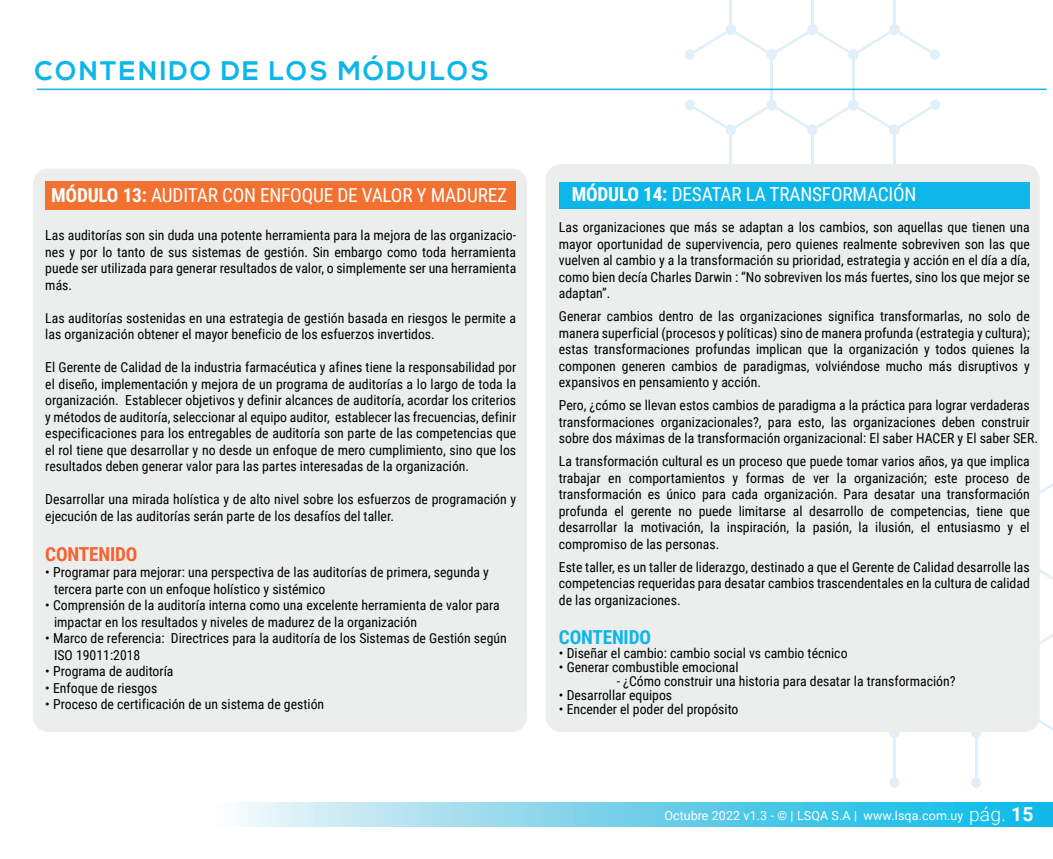
<style>
.page{position:relative;width:1053px;height:859px;background:#fff}
.page>*{position:absolute;margin:0;border:0;box-sizing:border-box;transform-origin:0 0}
.t1{font:700 26.75px "Nexa";letter-spacing:.085em;color:#0db6e8}
.t2{font:19.25px "Roboto Condensed";letter-spacing:-.01em;color:#fff}
.t3{font:700 19.25px "Roboto Condensed";letter-spacing:-.01em;color:#f26431}
.t4{font:700 19.25px "Roboto Condensed";letter-spacing:-.01em;color:#0db6e8}
.t5{font:13.75px/16.5px "Roboto Condensed";color:#000001;text-align:justify}
.t6{font:12.5px "Roboto";letter-spacing:.01em;color:#fff}
.s1{font-weight:700}
.s2{font-weight:300;font-size:19.25px}
.s3{font-weight:700;font-size:19.25px}
</style>
<div class="page">
<hr style="left:729px;top:0;width:2px;height:30px;background:#3397d3">
<hr style="left:770px;top:55px;width:2px;height:50px;background:#3397d3">
<hr style="left:729px;top:130px;width:2px;height:50px;background:#3397d3">
<hr style="left:811px;top:0;width:2px;height:30px;background:#3397d3">
<hr style="left:852px;top:55px;width:2px;height:50px;background:#3397d3">
<hr style="left:811px;top:130px;width:2px;height:50px;background:#3397d3">
<div style="left:889px;top:777px;width:10px;height:11px;background:#e0eff8;border-radius:50%"></div>
<svg style="left:685px;top:24px;width:255px;height:37px"></svg>
<hr style="left:893px;top:0;width:2px;height:30px;background:#3397d3">
<hr style="left:893px;top:130px;width:2px;height:50px;background:#3397d3">
<svg style="left:685px;top:99px;width:255px;height:37px"></svg>
<hr style="left:893px;top:732px;width:2px;height:51px;background:#3397d3">
<div style="left:971px;top:777px;width:10px;height:11px;background:#e0eff8;border-radius:50%"></div>
<svg style="left:1039px;top:551px;width:14px;height:37px"></svg>
<hr style="left:974px;top:732px;width:3px;height:51px;background:#3397d3">
<svg style="left:889px;top:701px;width:164px;height:37px"></svg>
<svg style="left:1039px;top:475px;width:14px;height:37px"></svg>
<svg style="left:1039px;top:626px;width:14px;height:37px"></svg>
<hr style="left:37px;top:89px;width:1009px;height:1px;background:#0db6e8">
<div style="left:33px;top:169px;width:494px;height:563px;background:#eceeed;border-radius:15px"></div>
<div style="left:45px;top:181px;width:470px;height:29px;background:#f37130"></div>
<div style="left:545px;top:164px;width:494px;height:568px;background:#eceeed;border-radius:15px"></div>
<div style="left:559px;top:182px;width:470px;height:27px;background:#0db6e8"></div>
<svg style="left:236px;top:803px;width:816px;height:24px;background:#73d2ec"></svg>
<h1 class="t1" style="left:35px;top:55px;width:455px">CONTENIDO DE LOS MÓDULOS</h1>
<h2 class="t2" style="left:51px;top:182px;width:457px"><span class="s1">MÓDULO 13:</span> AUDITAR CON ENFOQUE DE VALOR Y MADUREZ</h2>
<p class="t5" style="left:45px;top:227px;width:472px">Las auditorías son sin duda una potente herramienta para la mejora de las organizacio&shy;nes y por lo tanto de sus sistemas de gestión. Sin embargo como toda herramienta puede ser utilizada para generar resultados de valor, o simplemente ser una herramienta más.</p>
<p class="t5" style="left:45px;top:309px;width:472px">Las auditorías sostenidas en una estrategia de gestión basada en riesgos le permite a las organización obtener el mayor beneficio de los esfuerzos invertidos.</p>
<p class="t5" style="left:45px;top:359px;width:472px">El Gerente de Calidad de la industria farmacéutica y afines tiene la responsabilidad por el diseño, implementación y mejora de un programa de auditorías a lo largo de toda la organización. Establecer objetivos y definir alcances de auditoría, acordar los criterios y métodos de auditoría, seleccionar al equipo auditor, establecer las frecuencias, definir especificaciones para los entregables de auditoría son parte de las competencias que el rol tiene que desarrollar y no desde un enfoque de mero cumplimiento, sino que los resultados deben generar valor para las partes interesadas de la organización.</p>
<p class="t5" style="left:45px;top:491px;width:472px">Desarrollar una mirada holística y de alto nivel sobre los esfuerzos de programación y ejecución de las auditorías serán parte de los desafíos del taller.</p>
<h2 class="t3" style="left:45px;top:540px;width:94px">CONTENIDO</h2>
<p class="t5" style="left:54px;top:563px;width:436px;text-indent:-9px">• Programar para mejorar: una perspectiva de las auditorías de primera, segunda y tercera parte con un enfoque holístico y sistémico</p>
<p class="t5" style="left:54px;top:596px;width:447px;text-indent:-9px">• Comprensión de la auditoría interna como una excelente herramienta de valor para impactar en los resultados y niveles de madurez de la organización</p>
<p class="t5" style="left:54px;top:629px;width:454px;text-indent:-9px">• Marco de referencia: Directrices para la auditoría de los Sistemas de Gestión según<br>ISO 19011:2018</p>
<p class="t5" style="left:45px;top:662px;width:130px">• Programa de auditoría</p>
<p class="t5" style="left:45px;top:679px;width:114px">• Enfoque de riesgos</p>
<p class="t5" style="left:45px;top:695px;width:280px">• Proceso de certificación de un sistema de gestión</p>
<h2 class="t2" style="left:571px;top:181px;width:346px"><span class="s1">MÓDULO 14:</span> DESATAR LA TRANSFORMACIÓN</h2>
<p class="t5" style="left:559px;top:219px;width:472px">Las organizaciones que más se adaptan a los cambios, son aquellas que tienen una mayor oportunidad de supervivencia, pero quienes realmente sobreviven son las que vuelven al cambio y a la transformación su prioridad, estrategia y acción en el día a día, como bien decía Charles Darwin : “No sobreviven los más fuertes, sino los que mejor se adaptan”.</p>
<p class="t5" style="left:559px;top:308px;width:472px">Generar cambios dentro de las organizaciones significa transformarlas, no solo de manera superficial (procesos y políticas) sino de manera profunda (estrategia y cultura); estas transformaciones profundas implican que la organización y todos quienes la componen generen cambios de paradigmas, volviéndose mucho más disruptivos y expansivos en pensamiento y acción.</p>
<p class="t5" style="left:559px;top:397px;width:480px;text-align:left">Pero, ¿cómo se llevan estos cambios de paradigma a la práctica para lograr verdaderas transformaciones organizacionales?, para esto, las organizaciones deben construir sobre dos máximas de la transformación organizacional: El saber HACER y El saber SER.</p>
<p class="t5" style="left:559px;top:453px;width:472px">La transformación cultural es un proceso que puede tomar varios años, ya que implica trabajar en comportamientos y formas de ver la organización; este proceso de transformación es único para cada organización. Para desatar una transformación profunda el gerente no puede limitarse al desarrollo de competencias, tiene que desarrollar la motivación, la inspiración, la pasión, la ilusión, el entusiasmo y el compromiso de las personas.</p>
<p class="t5" style="left:559px;top:558px;width:472px">Este taller, es un taller de liderazgo, destinado a que el Gerente de Calidad desarrolle las competencias requeridas para desatar cambios trascendentales en la cultura de calidad de las organizaciones.</p>
<h2 class="t4" style="left:559px;top:624px;width:94px">CONTENIDO</h2>
<p class="t5" style="left:559px;top:645px;width:290px">• Diseñar el cambio: cambio social vs cambio técnico</p>
<p class="t5" style="left:559px;top:659px;width:181px">• Generar combustible emocional</p>
<p class="t5" style="left:616px;top:673px;width:340px">- ¿Cómo construir una historia para desatar la transformación?</p>
<p class="t5" style="left:559px;top:687px;width:115px">• Desarrollar equipos</p>
<p class="t5" style="left:559px;top:701px;width:181px">• Encender el poder del propósito</p>
<p class="t6" style="left:664px;top:806px;width:370px">Octubre 2022 v1.3 - © | LSQA S.A | www.lsqa.com.uy <span class="s2">pág.</span> <span class="s3">15</span></p>
<p class="t6" style="left:664px;top:806px;width:45px">Febre o</p>
</div>
